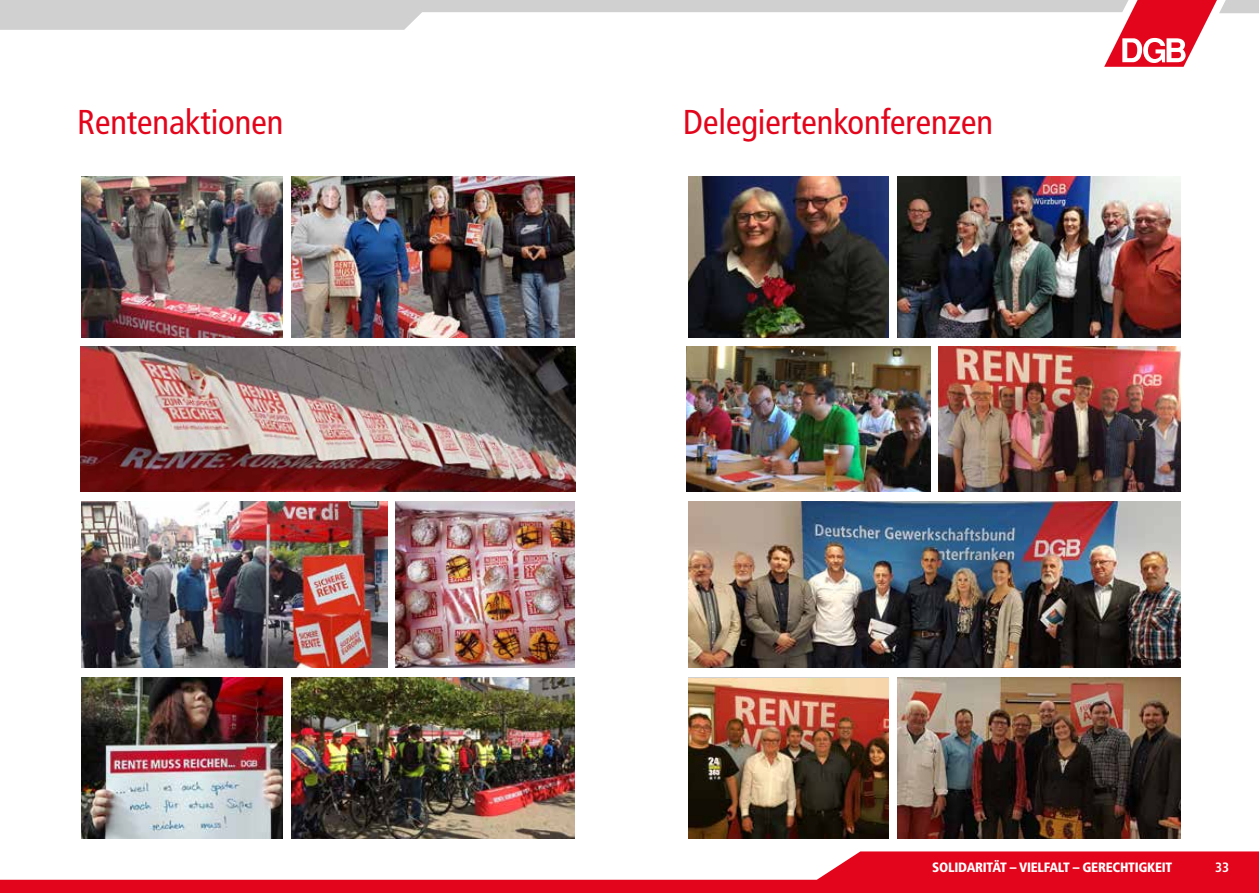
<style>
.page{position:relative;width:1259px;height:893px;background:#fff}
.page>*{position:absolute;margin:0;border:0;box-sizing:border-box;transform-origin:0 0}
.t1{font:condensed 34.5px "Frutiger LT Std";color:#e3051b}
.t2{font:900 condensed 13.5px "Frutiger LT Std";letter-spacing:-.02em;color:#fff}
.t3{font:700 condensed 13.5px "Frutiger LT Std";color:#fff}
</style>
<div class="page">
<svg style="left:0;top:851px;width:1259px;height:42px;fill:#e3051b"></svg>
<svg style="left:1104px;top:0;width:155px;height:67px"></svg>
<svg style="left:0;top:0;width:1134px;height:52px"></svg>
<img style="left:292px;top:176px;width:282px;height:161px">
<img style="left:292px;top:678px;width:282px;height:161px">
<img style="left:81px;top:347px;width:495px;height:145px">
<img style="left:82px;top:176px;width:200px;height:161px">
<img style="left:82px;top:678px;width:200px;height:161px">
<img style="left:396px;top:502px;width:178px;height:166px">
<img style="left:82px;top:502px;width:305px;height:166px">
<img style="left:898px;top:176px;width:282px;height:161px">
<img style="left:898px;top:678px;width:282px;height:161px">
<img style="left:687px;top:347px;width:243px;height:145px">
<img style="left:939px;top:347px;width:241px;height:145px">
<img style="left:688px;top:176px;width:200px;height:161px">
<img style="left:688px;top:678px;width:200px;height:161px">
<img style="left:688px;top:502px;width:492px;height:166px">
<p class="t1" style="left:77px;top:102px;width:208px">Rentenaktionen</p>
<p class="t1" style="left:683px;top:102px;width:311px">Delegiertenkonferenzen</p>
<p class="t2" style="left:932px;top:859px;width:242px">SOLIDARITÄT – VIELFALT – GERECHTIGKEIT</p>
<p class="t3" style="left:1215px;top:859px;width:16px">33</p>
</div>
